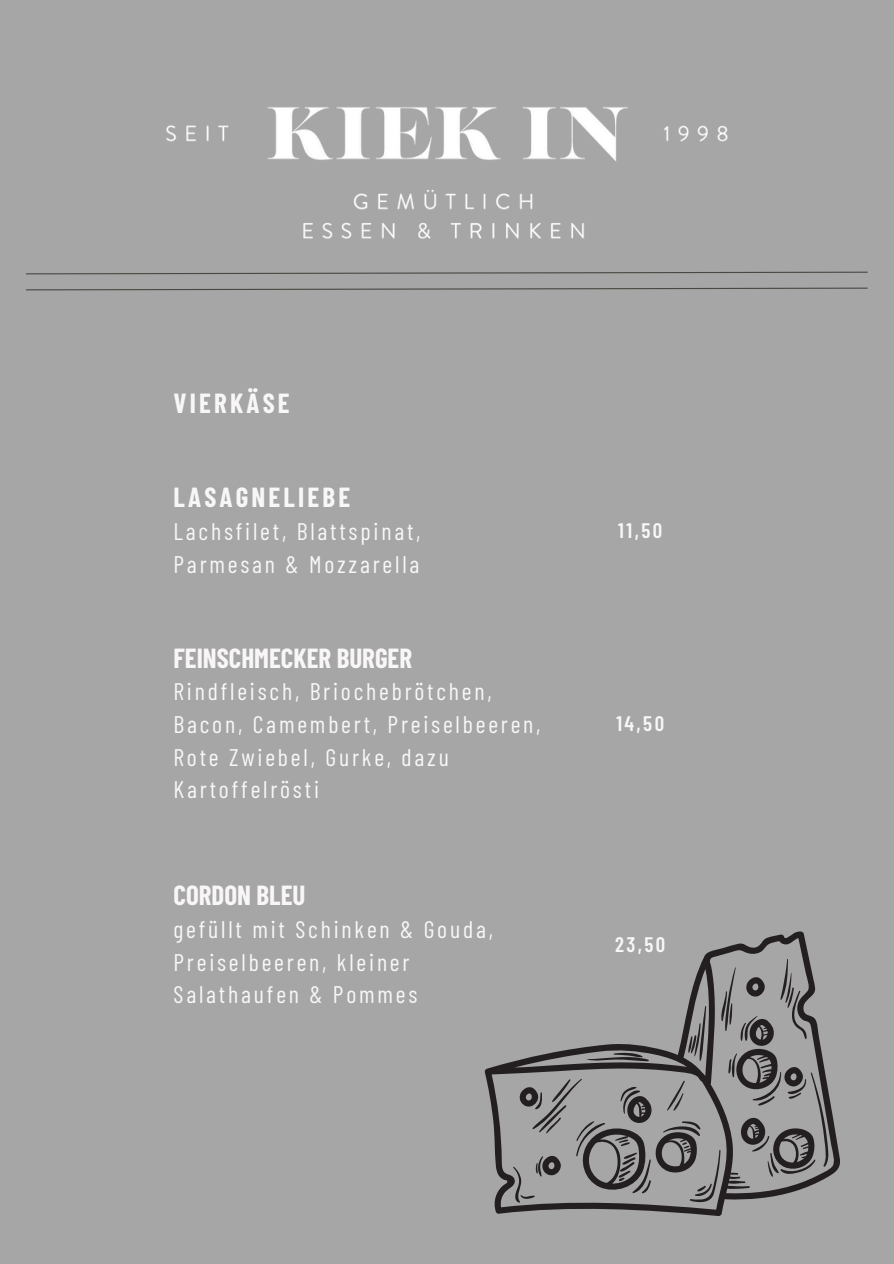
<style>
.page{position:relative;width:894px;height:1264px;background:#fff}
.page>*{position:absolute;margin:0;border:0;box-sizing:border-box;transform-origin:0 0}
.t1{font:700 27px "Barlow Condensed";color:#f8f6f6}
.t2{font:700 27px "Barlow Condensed";letter-spacing:.115em;color:#f8f6f6}
.t3{font:24px/32.7px "Barlow Condensed";letter-spacing:.115em;color:#f8f6f6}
.t4{font:600 21px "Barlow Condensed";letter-spacing:.115em;color:#f8f6f6}
</style>
<div class="page">
<div style="left:0;top:0;width:893px;height:1263px;background:#a6a6a6"></div>
<svg style="left:26px;top:271px;width:842px;height:4px"></svg>
<svg style="left:26px;top:287px;width:842px;height:4px"></svg>
<img style="left:115px;top:107px;width:663px;height:182px">
<svg style="left:484px;top:931px;width:356px;height:285px"></svg>
<svg style="left:513px;top:958px;width:315px;height:245px"></svg>
<p class="t2" style="left:173px;top:386px;width:118px">VIERKÄSE</p>
<p class="t2" style="left:173px;top:480px;width:178px">LASAGNELIEBE</p>
<p class="t3" style="left:173px;top:514px;width:248px">Lachsfilet, Blattspinat,<br>Parmesan &amp; Mozzarella</p>
<p class="t4" style="left:618px;top:517px;width:45px">11,50</p>
<p class="t1" style="left:173px;top:640px;width:240px">FEINSCHMECKER BURGER</p>
<p class="t3" style="left:173px;top:674px;width:368px">Rindfleisch, Briochebrötchen,<br>Bacon, Camembert, Preiselbeeren,<br>Rote Zwiebel, Gurke, dazu<br>Kartoffelrösti</p>
<p class="t1" style="left:173px;top:878px;width:133px">CORDON BLEU</p>
<p class="t3" style="left:173px;top:912px;width:321px">gefüllt mit Schinken &amp; Gouda,<br>Preiselbeeren, kleiner<br>Salathaufen &amp; Pommes</p>
<p class="t4" style="left:616px;top:710px;width:49px">14,50</p>
<p class="t4" style="left:615px;top:930px;width:52px">23,50</p>
</div>
